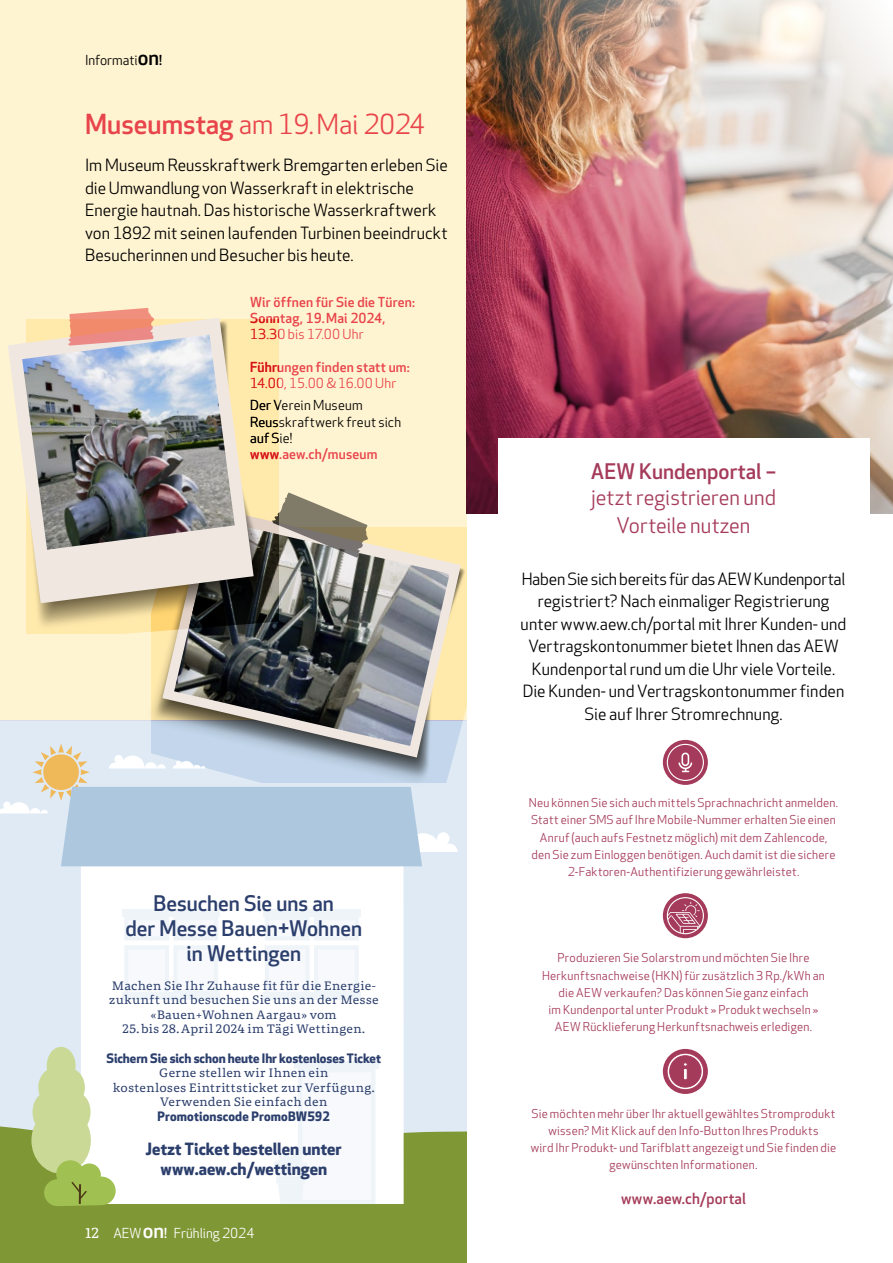
<style>
.page{position:relative;width:893px;height:1263px;background:#fff}
.page>*{position:absolute;margin:0;border:0;box-sizing:border-box;transform-origin:0 0}
.Lead_klein{font:27px "Apex New";letter-spacing:-.01em;color:#e8444b}
.Lead_gross{font:21px/25.2px "Apex New";color:#a53b5a}
.Lead_gross-2{font:500 21px/25.2px "Apex New";color:#2b3e6c;text-align:center}
.Lead_gross-3{font:16.5px/22.5px "Apex New";letter-spacing:.005em;color:#000;text-align:center}
.Lead_klein-2{font:16.5px/22.5px "Apex New";letter-spacing:.005em;color:#000}
.Lead_gross-4{font:700 16.5px/19.8px "Apex New";color:#2b3e6c;text-align:center}
.Lead_gross-5{font:500 15px "Apex New";letter-spacing:.01em;color:#a53b5a}
.Lead_gross-6{font:500 13.5px/16.2px "Apex New";letter-spacing:.015em;color:#e8444b}
.Lead_gross-7{font:13.5px/16.2px "Apex New";letter-spacing:.015em;color:#000}
.Pagina_Links{font:13.5px "Apex New";color:#fff}
.Rubrik_Links{font:13.5px "Apex New";color:#000}
.Lead_gross-8{font:700 12.75px "Apex New";letter-spacing:-.005em;color:#2b3e6c}
.Lauftext{font:12px/17.2px "Apex New";letter-spacing:.02em;color:#a53b5a;text-align:center}
.Lead_gross-9{font:12px/14.4px "Portada Text";letter-spacing:.02em;color:#2b3e6c;text-align:center}
.s1{font-weight:500;font-size:20.25px}
.s2{font-weight:500}
.s3{font-weight:400}
.s4{font-weight:500;color:#e8444b}
.s5{font-family:"Portada Text";font-size:14.25px}
</style>
<div class="page">
<div style="left:0;top:0;width:467px;height:721px;background:#fff4d1"></div>
<div style="left:0;top:721px;width:467px;height:439px;background:#dfeaf5"></div>
<div style="left:0;top:1126px;width:467px;height:137px;background:#809735"></div>
<div style="left:81px;top:867px;width:323px;height:337px;background:#fff"></div>
<svg style="left:0;top:744px;width:458px;height:122px"></svg>
<svg style="left:31px;top:1047px;width:85px;height:159px;background:#cddba7"></svg>
<div style="left:123px;top:909px;width:97px;height:7px;background:#eef4f8"></div>
<div style="left:123px;top:993px;width:49px;height:7px;background:#eef4f8"></div>
<svg style="left:124px;top:916px;width:94px;height:77px"></svg>
<div style="left:172px;top:993px;width:48px;height:7px;background:#eef4f8"></div>
<div style="left:263px;top:909px;width:97px;height:7px;background:#eef4f8"></div>
<div style="left:263px;top:993px;width:50px;height:7px;background:#eef4f8"></div>
<svg style="left:265px;top:916px;width:94px;height:77px"></svg>
<div style="left:312px;top:993px;width:48px;height:7px;background:#eef4f8"></div>
<div style="left:294px;top:1061px;width:85px;height:7px;background:#eef4f8"></div>
<svg style="left:273px;top:1068px;width:102px;height:136px"></svg>
<div style="left:146px;top:525px;width:322px;height:263px;background:#000;opacity:.4"></div>
<svg style="left:162px;top:525px;width:299px;height:232px;background:#ceccbb"></svg>
<img style="left:174px;top:525px;width:276px;height:221px">
<svg style="left:278px;top:492px;width:90px;height:66px"></svg>
<svg style="left:8px;top:318px;width:246px;height:285px"></svg>
<svg style="left:68px;top:308px;width:86px;height:26px;background:#f29b82"></svg>
<img style="left:22px;top:334px;width:213px;height:216px">
<img style="left:467px;top:0;width:426px;height:513px">
<div style="left:498px;top:439px;width:371px;height:824px;background:#fff"></div>
<svg style="left:663px;top:740px;width:45px;height:45px"></svg>
<div style="left:667px;top:744px;width:36px;height:36px;background:#a53b5a;border-radius:50%"></div>
<div style="left:667px;top:744px;width:37px;height:37px;border:1px solid #fff;border-radius:50%"></div>
<svg style="left:678px;top:752px;width:14px;height:20px"></svg>
<svg style="left:663px;top:893px;width:45px;height:45px"></svg>
<svg style="left:667px;top:898px;width:36px;height:36px"></svg>
<svg style="left:667px;top:902px;width:34px;height:32px"></svg>
<div style="left:667px;top:897px;width:37px;height:37px;border:1px solid #fff;border-radius:50%"></div>
<div style="left:663px;top:1049px;width:45px;height:45px;background:#a53b5a;border-radius:50%"></div>
<svg style="left:666px;top:1052px;width:38px;height:38px"></svg>
<p class="Rubrik_Links" style="left:85px;top:53px;width:78px">Informati<span class="s1">on</span><span class="s2">!</span></p>
<p class="Lead_klein" style="left:85px;top:109px;width:342px"><span class="s2">Museumstag</span> am 19. Mai 2024</p>
<p class="Lead_klein-2" style="left:85px;top:155px;width:364px">Im Museum Reusskraftwerk Bremgarten erleben Sie die Umwandlung von Wasserkraft in elektrische Energie hautnah. Das historische Wasserkraftwerk von 1892 mit seinen laufenden Turbinen beeindruckt Besucherinnen und Besucher bis heute.</p>
<p class="Lead_gross-6" style="left:250px;top:294px;width:166px">Wir öffnen für Sie die Türen:<br>Sonntag, 19. Mai 2024,<br><span class="s3">13.30 bis 17.00 Uhr</span></p>
<p class="Lead_gross-6" style="left:250px;top:359px;width:161px">Führungen finden statt um:<br><span class="s3">14.00, 15.00 &amp; 16.00 Uhr</span></p>
<p class="Lead_gross-7" style="left:250px;top:398px;width:152px">Der Verein Museum<br>Reusskraftwerk freut sich auf Sie! <span class="s4">www.aew.ch/museum</span></p>
<p class="Lead_gross-2" style="left:125px;top:891px;width:238px">Besuchen Sie uns an<br>der Messe Bauen+Wohnen in Wettingen</p>
<p class="Lead_gross-9" style="left:109px;top:978px;width:272px">Machen Sie Ihr Zuhause fit für die Energie&shy;zukunft und besuchen Sie uns an der Messe «Bauen+Wohnen Aargau» vom</p>
<p class="Lead_gross-9" style="left:122px;top:1021px;width:244px">25. bis 28. April 2024 im Tägi Wettingen.</p>
<p class="Lead_gross-8" style="left:107px;top:1050px;width:276px">Sichern Sie sich schon heute Ihr kostenloses Ticket</p>
<p class="Lead_gross-9" style="left:113px;top:1065px;width:263px">Gerne stellen wir Ihnen ein<br>kostenloses Eintrittsticket zur Verfügung.<br>Verwenden Sie einfach den</p>
<p class="Lead_gross-8" style="left:158px;top:1109px;width:174px">Promotionscode PromoBW592</p>
<p class="Lead_gross-4" style="left:146px;top:1140px;width:197px">Jetzt Ticket bestellen unter www.aew.ch/wettingen</p>
<p class="Pagina_Links" style="left:85px;top:1226px;width:171px"><span class="s5">12</span> AEW <span class="s1">on</span><span class="s2">!</span> Frühling 2024</p>
<p class="Lead_gross" style="left:591px;top:460px;width:187px"><span class="s2">AEW Kundenportal – </span>jetzt registrieren und</p>
<p class="Lead_gross" style="left:617px;top:514px;width:135px">Vorteile nutzen</p>
<p class="Lead_gross-3" style="left:521px;top:568px;width:327px">Haben Sie sich bereits für das AEW Kundenportal registriert? Nach einmaliger Registrierung unter www.aew.ch/portal mit Ihrer Kunden- und Vertragskontonummer bietet Ihnen das AEW Kundenportal rund um die Uhr viele Vorteile.<br>Die Kunden- und Vertragskontonummer finden Sie auf Ihrer Stromrechnung.</p>
<p class="Lauftext" style="left:529px;top:795px;width:311px">Neu können Sie sich auch mittels Sprachnachricht anmelden.<br>Statt einer SMS auf Ihre Mobile-Nummer erhalten Sie einen Anruf (auch aufs Festnetz möglich) mit dem Zahlencode, den Sie zum Einloggen benötigen. Auch damit ist die sichere 2-Faktoren-Authentifizierung gewährleistet.</p>
<p class="Lauftext" style="left:542px;top:950px;width:284px">Produzieren Sie Solarstrom und möchten Sie Ihre Herkunftsnachweise (HKN) für zusätzlich 3 Rp./kWh an die AEW verkaufen? Das können Sie ganz einfach<br>im Kundenportal unter Produkt » Produkt wechseln » AEW Rücklieferung Herkunftsnachweis erledigen.</p>
<p class="Lauftext" style="left:531px;top:1105px;width:307px">Sie möchten mehr über Ihr aktuell gewähltes Stromprodukt wissen? Mit Klick auf den Info-Button Ihres Produkts<br>wird Ihr Produkt- und Tarifblatt angezeigt und Sie finden die gewünschten Informationen.</p>
<p class="Lead_gross-5" style="left:621px;top:1190px;width:127px">www.aew.ch/portal</p>
</div>
